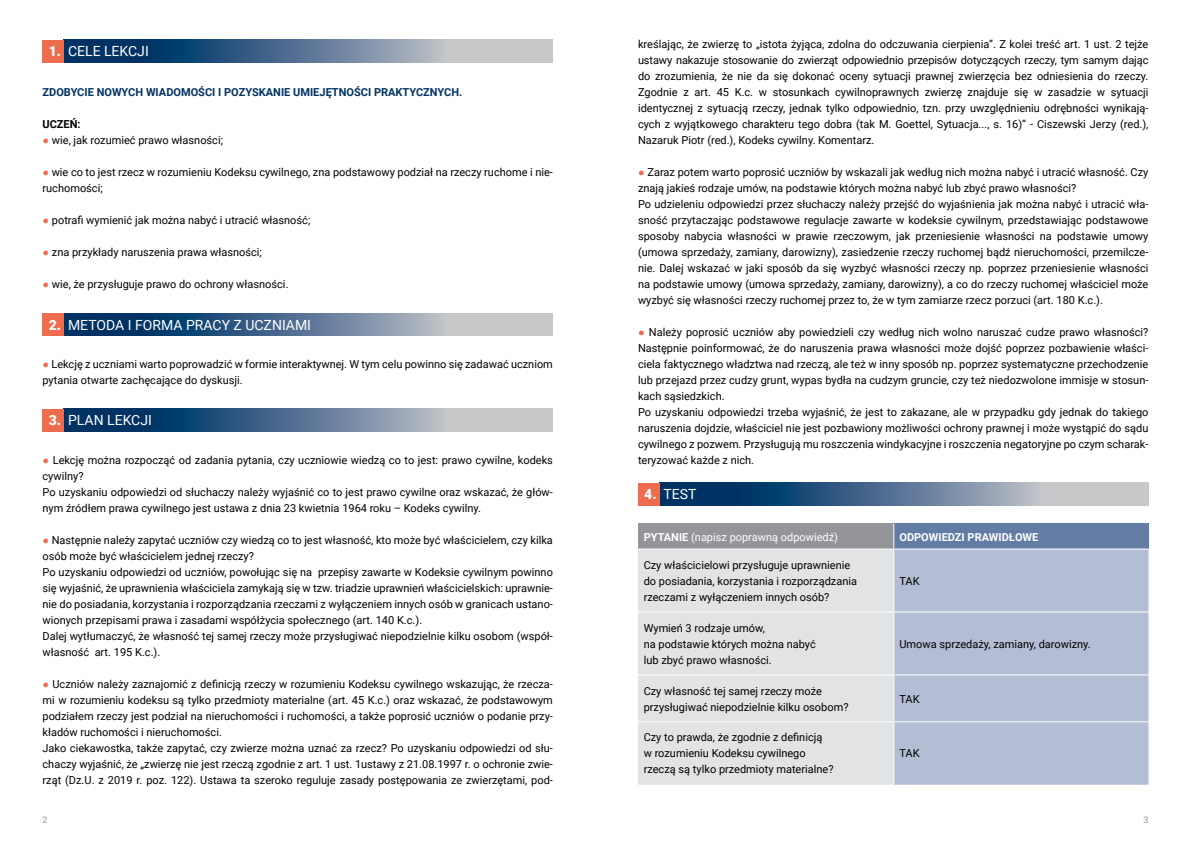
<style>
.page{position:relative;width:1191px;height:842px;background:#fff}
.page>*{position:absolute;margin:0;border:0;box-sizing:border-box;transform-origin:0 0}
.t1{font:14px "Roboto";color:#fff}
.t2{font:11px/16px "Roboto";color:#000}
.t3{font:700 11px "Roboto";color:#003263}
.t4{font:11px "Roboto";color:#fff}
.t5{font:700 11px "Roboto";color:#fff}
.t6{font:700 11px "Roboto";color:#000}
.t7{font:9px "Roboto";color:#939598}
.s1{font-weight:900}
.s2{font-family:"Times New Roman";color:#ed6c4e}
.s3{font-weight:700}
</style>
<div class="page">
<svg style="left:64px;top:409px;width:489px;height:22px;background:#5f7b97"></svg>
<svg style="left:64px;top:40px;width:489px;height:22px;background:#5f7b97"></svg>
<svg style="left:64px;top:313px;width:489px;height:23px;background:#5f7b97"></svg>
<div style="left:43px;top:40px;width:21px;height:22px;background:#ed6c4e"></div>
<div style="left:43px;top:313px;width:21px;height:23px;background:#ed6c4e"></div>
<div style="left:43px;top:409px;width:21px;height:22px;background:#ed6c4e"></div>
<div style="left:638px;top:524px;width:255px;height:25px;background:#939598"></div>
<div style="left:893px;top:524px;width:255px;height:25px;background:#637ca4"></div>
<div style="left:638px;top:549px;width:255px;height:236px;background:#e2e3e4"></div>
<div style="left:894px;top:549px;width:254px;height:236px;background:#b3bed5"></div>
<hr style="left:638px;top:548px;width:255px;height:1px;background:#fff">
<hr style="left:638px;top:611px;width:255px;height:1px;background:#fff">
<hr style="left:638px;top:674px;width:255px;height:1px;background:#fff">
<hr style="left:638px;top:721px;width:255px;height:1px;background:#fff">
<svg style="left:893px;top:524px;width:1px;height:24px"></svg>
<hr style="left:893px;top:548px;width:255px;height:1px;background:#fff">
<hr style="left:893px;top:611px;width:255px;height:1px;background:#fff">
<hr style="left:893px;top:674px;width:255px;height:1px;background:#fff">
<hr style="left:893px;top:721px;width:255px;height:1px;background:#fff">
<svg style="left:659px;top:483px;width:489px;height:23px;background:#607b97"></svg>
<div style="left:638px;top:483px;width:21px;height:23px;background:#ed6c4e"></div>
<p class="t1" style="left:49px;top:41px;width:102px"><span class="s1">1.</span> CELE LEKCJI</p>
<p class="t3" style="left:43px;top:84px;width:421px">ZDOBYCIE NOWYCH WIADOMOŚCI I POZYSKANIE UMIEJĘTNOŚCI PRAKTYCZNYCH.</p>
<p class="t6" style="left:43px;top:116px;width:40px">UCZEŃ:</p>
<p class="t2" style="left:43px;top:132px;width:182px"><span class="s2">●</span> wie, jak rozumieć prawo własności;</p>
<p class="t2" style="left:43px;top:164px;width:512px"><span class="s2">●</span> wie co to jest rzecz w rozumieniu Kodeksu cywilnego, zna podstawowy podział na rzeczy ruchome i nie&shy;ruchomości;</p>
<p class="t2" style="left:43px;top:212px;width:269px"><span class="s2">●</span> potrafi wymienić jak można nabyć i utracić własność;</p>
<p class="t2" style="left:43px;top:244px;width:221px"><span class="s2">●</span> zna przykłady naruszenia prawa własności;</p>
<p class="t2" style="left:43px;top:276px;width:247px"><span class="s2">●</span> wie, że przysługuje prawo do ochrony własności.</p>
<p class="t1" style="left:49px;top:315px;width:264px"><span class="s1">2.</span> METODA I FORMA PRACY Z UCZNIAMI</p>
<p class="t2" style="left:43px;top:356px;width:512px"><span class="s2">●</span> Lekcję z uczniami warto poprowadzić w formie interaktywnej. W tym celu powinno się zadawać uczniom pytania otwarte zachęcające do dyskusji.</p>
<p class="t1" style="left:49px;top:410px;width:105px"><span class="s1">3.</span> PLAN LEKCJI</p>
<p class="t2" style="left:43px;top:452px;width:512px"><span class="s2">●</span> Lekcję można rozpocząć od zadania pytania, czy uczniowie wiedzą co to jest: prawo cywilne, kodeks cywilny?<br>Po uzyskaniu odpowiedzi od słuchaczy należy wyjaśnić co to jest prawo cywilne oraz wskazać, że głów&shy;nym źródłem prawa cywilnego jest ustawa z dnia 23 kwietnia 1964 roku – Kodeks cywilny.</p>
<p class="t2" style="left:43px;top:532px;width:512px"><span class="s2">●</span> Następnie należy zapytać uczniów czy wiedzą co to jest własność, kto może być właścicielem, czy kilka osób może być właścicielem jednej rzeczy?<br>Po uzyskaniu odpowiedzi od uczniów, powołując się na przepisy zawarte w Kodeksie cywilnym powinno się wyjaśnić, że uprawnienia właściciela zamykają się w tzw. triadzie uprawnień właścicielskich: uprawnie&shy;nie do posiadania, korzystania i rozporządzania rzeczami z wyłączeniem innych osób w granicach ustano&shy;wionych przepisami prawa i zasadami współżycia społecznego (art. 140 K.c.).<br>Dalej wytłumaczyć, że własność tej samej rzeczy może przysługiwać niepodzielnie kilku osobom (współ&shy;własność art. 195 K.c.).</p>
<p class="t2" style="left:43px;top:676px;width:512px"><span class="s2">●</span> Uczniów należy zaznajomić z definicją rzeczy w rozumieniu Kodeksu cywilnego wskazując, że rzecza&shy;mi w rozumieniu kodeksu są tylko przedmioty materialne (art. 45 K.c.) oraz wskazać, że podstawowym podziałem rzeczy jest podział na nieruchomości i ruchomości, a także poprosić uczniów o podanie przy&shy;kładów ruchomości i nieruchomości.<br>Jako ciekawostka, także zapytać, czy zwierze można uznać za rzecz? Po uzyskaniu odpowiedzi od słu&shy;chaczy wyjaśnić, że „zwierzę nie jest rzeczą zgodnie z art. 1 ust. 1ustawy z 21.08.1997 r. o ochronie zwie&shy;rząt (Dz.U. z 2019 r. poz. 122). Ustawa ta szeroko reguluje zasady postępowania ze zwierzętami, pod-</p>
<p class="t2" style="left:638px;top:36px;width:512px;text-align:justify">kreślając, że zwierzę to „istota żyjąca, zdolna do odczuwania cierpienia”. Z kolei treść art. 1 ust. 2 tejże ustawy nakazuje stosowanie do zwierząt odpowiednio przepisów dotyczących rzeczy, tym samym dając do zrozumienia, że nie da się dokonać oceny sytuacji prawnej zwierzęcia bez odniesienia do rzeczy.<br>Zgodnie z art. 45 K.c. w stosunkach cywilnoprawnych zwierzę znajduje się w zasadzie w sytuacji identycznej z sytuacją rzeczy, jednak tylko odpowiednio, tzn. przy uwzględnieniu odrębności wynikają&shy;cych z wyjątkowego charakteru tego dobra (tak M. Goettel, Sytuacja..., s. 16)” - Ciszewski Jerzy (red.), Nazaruk Piotr (red.), Kodeks cywilny. Komentarz.</p>
<p class="t2" style="left:638px;top:164px;width:512px"><span class="s2">●</span> Zaraz potem warto poprosić uczniów by wskazali jak według nich można nabyć i utracić własność. Czy znają jakieś rodzaje umów, na podstawie których można nabyć lub zbyć prawo własności?<br>Po udzieleniu odpowiedzi przez słuchaczy należy przejść do wyjaśnienia jak można nabyć i utracić wła&shy;sność przytaczając podstawowe regulacje zawarte w kodeksie cywilnym, przedstawiając podstawowe sposoby nabycia własności w prawie rzeczowym, jak przeniesienie własności na podstawie umowy (umowa sprzedaży, zamiany, darowizny), zasiedzenie rzeczy ruchomej bądź nieruchomości, przemilcze&shy;nie. Dalej wskazać w jaki sposób da się wyzbyć własności rzeczy np. poprzez przeniesienie własności na podstawie umowy (umowa sprzedaży, zamiany, darowizny), a co do rzeczy ruchomej właściciel może wyzbyć się własności rzeczy ruchomej przez to, że w tym zamiarze rzecz porzuci (art. 180 K.c.).</p>
<p class="t2" style="left:638px;top:324px;width:512px"><span class="s2">●</span> Należy poprosić uczniów aby powiedzieli czy według nich wolno naruszać cudze prawo własności?<br>Następnie poinformować, że do naruszenia prawa własności może dojść poprzez pozbawienie właści&shy;ciela faktycznego władztwa nad rzeczą, ale też w inny sposób np. poprzez systematyczne przechodzenie lub przejazd przez cudzy grunt, wypas bydła na cudzym gruncie, czy też niedozwolone immisje w stosun&shy;kach sąsiedzkich.<br>Po uzyskaniu odpowiedzi trzeba wyjaśnić, że jest to zakazane, ale w przypadku gdy jednak do takiego naruszenia dojdzie, właściciel nie jest pozbawiony możliwości ochrony prawnej i może wystąpić do sądu cywilnego z pozwem. Przysługują mu roszczenia windykacyjne i roszczenia negatoryjne po czym scharak&shy;teryzować każde z nich.</p>
<p class="t1" style="left:644px;top:485px;width:54px"><span class="s1">4.</span> TEST</p>
<p class="t4" style="left:643px;top:529px;width:196px"><span class="s3">PYTANIE</span> (napisz poprawną odpowiedź)</p>
<p class="t5" style="left:899px;top:529px;width:140px">ODPOWIEDZI PRAWIDŁOWE</p>
<p class="t2" style="left:643px;top:556px;width:215px">Czy właścicielowi przysługuje uprawnienie do posiadania, korzystania i rozporządzania rzeczami z wyłączeniem innych osób?</p>
<p class="t2" style="left:899px;top:572px;width:22px">TAK</p>
<p class="t2" style="left:643px;top:619px;width:174px">Wymień 3 rodzaje umów,<br>na podstawie których można nabyć lub zbyć prawo własności.</p>
<p class="t2" style="left:899px;top:635px;width:193px">Umowa sprzedaży, zamiany, darowizny.</p>
<p class="t2" style="left:643px;top:682px;width:206px">Czy własność tej samej rzeczy może przysługiwać niepodzielnie kilku osobom?</p>
<p class="t2" style="left:899px;top:690px;width:22px">TAK</p>
<p class="t2" style="left:643px;top:729px;width:191px">Czy to prawda, że zgodnie z definicją<br>w rozumieniu Kodeksu cywilnego rzeczą są tylko przedmioty materialne?</p>
<p class="t2" style="left:899px;top:745px;width:22px">TAK</p>
<p class="t7" style="left:43px;top:814px;width:7px">2</p>
<p class="t7" style="left:1143px;top:814px;width:7px">3</p>
</div>
